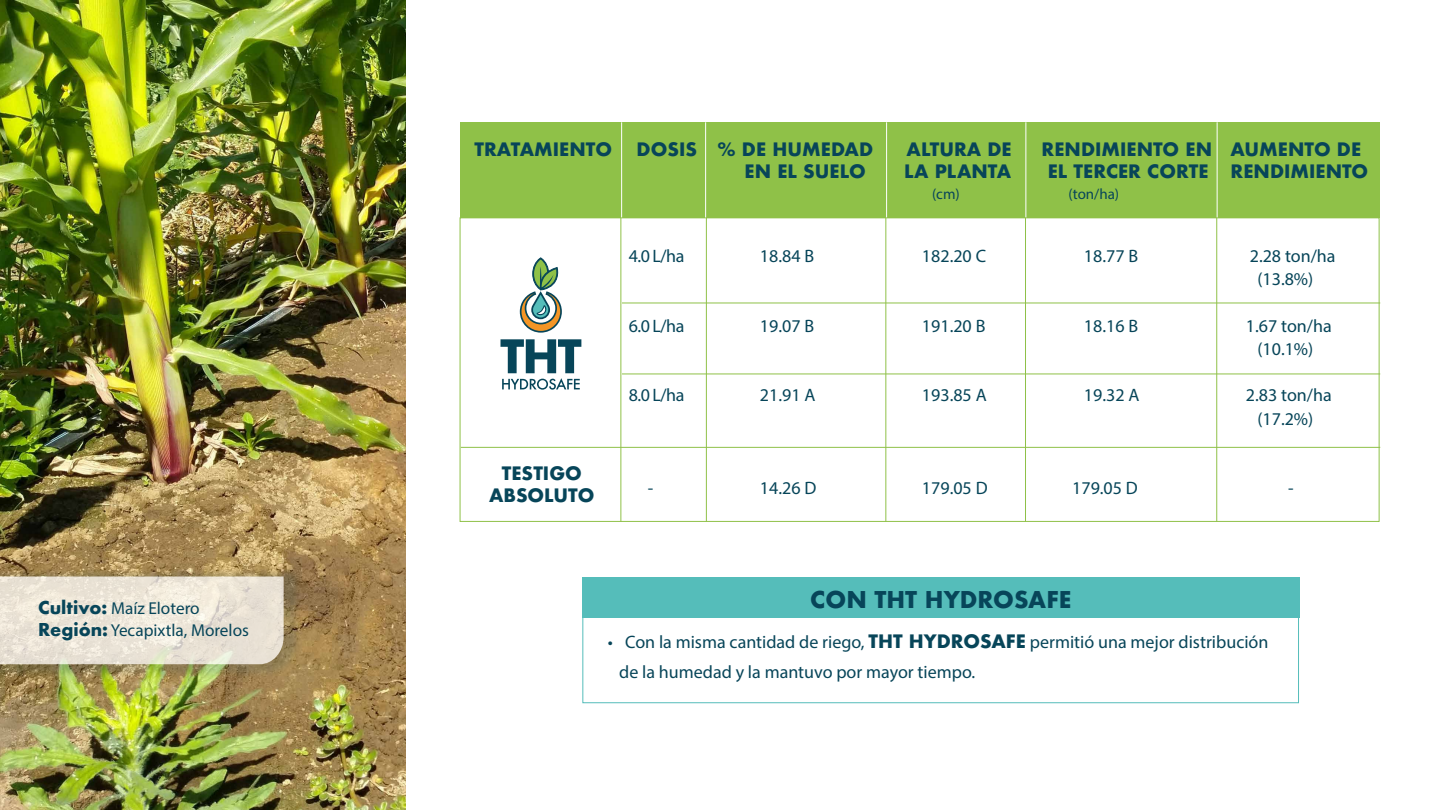
<style>
.page{position:relative;width:1440px;height:810px;background:#fff}
.page>*{position:absolute;margin:0;border:0;box-sizing:border-box;transform-origin:0 0}
.t1{font:700 22.5px "Futura";color:#074559}
.t2{font:18px/23.2px "Myriad Pro";color:#074559}
.t3{font:700 18px/21.6px "Futura";color:#074559;text-align:center}
.t4{font:17.25px/22.5px "Myriad Pro";color:#074559}
.t5{font:15px "Myriad Pro";color:#074559}
.s1{font-family:"Futura";font-weight:700}
</style>
<div class="page">
<div style="left:460px;top:122px;width:920px;height:95px;background:#8fc148"></div>
<hr style="left:461px;top:447px;width:919px;height:1px;background:#8fc148">
<hr style="left:622px;top:303px;width:758px;height:1px;background:#8fc148">
<hr style="left:622px;top:374px;width:758px;height:1px;background:#8fc148">
<img style="left:0;top:0;width:405px;height:810px">
<div style="left:0;top:568px;width:302px;height:111px;background:#054559;opacity:.18"></div>
<svg style="left:0;top:577px;width:284px;height:87px"></svg>
<hr style="left:621px;top:122px;width:1px;height:95px;background:#fff">
<hr style="left:705px;top:122px;width:1px;height:95px;background:#fff">
<hr style="left:886px;top:122px;width:1px;height:95px;background:#fff">
<hr style="left:1026px;top:122px;width:1px;height:95px;background:#fff">
<hr style="left:1217px;top:122px;width:1px;height:95px;background:#fff">
<svg style="left:501px;top:339px;width:80px;height:51px"></svg>
<svg style="left:520px;top:257px;width:42px;height:76px"></svg>
<hr style="left:621px;top:217px;width:1px;height:305px;background:#8fc148">
<hr style="left:706px;top:217px;width:1px;height:305px;background:#8fc148">
<hr style="left:885px;top:217px;width:1px;height:305px;background:#8fc148">
<hr style="left:1025px;top:217px;width:1px;height:305px;background:#8fc148">
<hr style="left:1216px;top:217px;width:1px;height:305px;background:#8fc148">
<div style="left:582px;top:577px;width:718px;height:41px;background:#55bdba"></div>
<div style="left:582px;top:593px;width:717px;height:110px;border:1px solid #55bdba"></div>
<p class="t4" style="left:38px;top:597px;width:212px"><span class="s1">Cultivo:</span> Maíz Elotero<br><span class="s1">Región:</span> Yecapixtla, Morelos</p>
<p class="t3" style="left:475px;top:138px;width:139px">TRATAMIENTO</p>
<p class="t3" style="left:637px;top:138px;width:238px">DOSIS % DE HUMEDAD</p>
<p class="t3" style="left:907px;top:138px;width:107px">ALTURA DE</p>
<p class="t3" style="left:1042px;top:138px;width:321px">RENDIMIENTO EN AUMENTO DE</p>
<p class="t3" style="left:745px;top:160px;width:123px">EN EL SUELO</p>
<p class="t3" style="left:904px;top:160px;width:109px">LA PLANTA</p>
<p class="t3" style="left:1048px;top:160px;width:322px">EL TERCER CORTE RENDIMIENTO</p>
<p class="t5" style="left:932px;top:185px;width:29px">(cm)</p>
<p class="t5" style="left:1069px;top:185px;width:52px">(ton/ha)</p>
<p class="t3" style="left:489px;top:463px;width:107px">TESTIGO<br>ABSOLUTO</p>
<p class="t2" style="left:629px;top:244px;width:57px">4.0 L/ha</p>
<p class="t2" style="left:760px;top:244px;width:56px">18.84 B</p>
<p class="t2" style="left:922px;top:244px;width:66px">182.20 C</p>
<p class="t2" style="left:1084px;top:244px;width:56px">18.77 B</p>
<p class="t2" style="left:1257px;top:244px;width:80px;text-indent:-8px">2.28 ton/ha (13.8%)</p>
<p class="t2" style="left:629px;top:314px;width:57px">6.0 L/ha</p>
<p class="t2" style="left:760px;top:314px;width:56px">19.07 B</p>
<p class="t2" style="left:922px;top:314px;width:65px">191.20 B</p>
<p class="t2" style="left:1084px;top:314px;width:56px">18.16 B</p>
<p class="t2" style="left:1246px;top:314px;width:87px;text-align:center">1.67 ton/ha (10.1%)</p>
<p class="t2" style="left:629px;top:384px;width:57px">8.0 L/ha</p>
<p class="t2" style="left:760px;top:384px;width:57px">21.91 A</p>
<p class="t2" style="left:922px;top:384px;width:66px">193.85 A</p>
<p class="t2" style="left:1084px;top:384px;width:57px">19.32 A</p>
<p class="t2" style="left:1246px;top:384px;width:87px;text-align:center">2.83 ton/ha (17.2%)</p>
<p class="t2" style="left:648px;top:476px;width:7px">-</p>
<p class="t2" style="left:760px;top:476px;width:58px">14.26 D</p>
<p class="t2" style="left:922px;top:476px;width:67px">179.05 D</p>
<p class="t2" style="left:1072px;top:476px;width:67px">179.05 D</p>
<p class="t2" style="left:1288px;top:476px;width:7px">-</p>
<p class="t1" style="left:810px;top:583px;width:263px">CON THT HYDROSAFE</p>
<p class="t2" style="left:619px;top:627px;width:651px;line-height:30px;text-indent:-11px">• Con la misma cantidad de riego, <span class="s1">THT HYDROSAFE</span> permitió una mejor distribución de la humedad y la mantuvo por mayor tiempo.</p>
</div>
